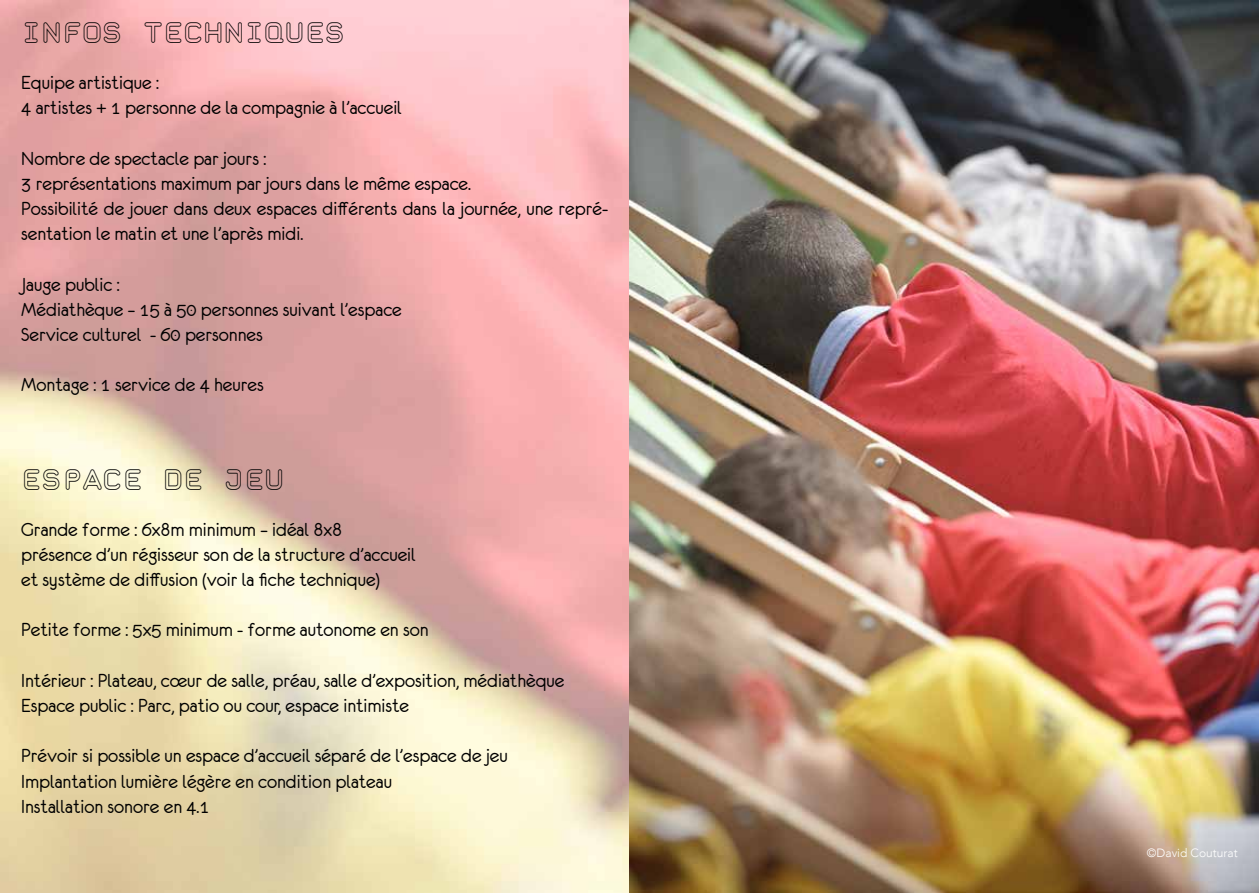
<style>
.page{position:relative;width:1259px;height:893px;background:#fff}
.page>*{position:absolute;margin:0;border:0;box-sizing:border-box;transform-origin:0 0}
.t1{font:700 27px "Taurus Mono Outline";color:#000;scale:.9 1}
.t2{font:21px/25.2px "Eurofurenceregular";color:#000}
.t3{font:300 12px "Avenir";color:#fff}
</style>
<div class="page">
<img style="left:0;top:0;width:1259px;height:893px">
<p class="t1" style="left:21px;top:12px;width:361px">INFOS TECHNIQUES</p>
<p class="t2" style="left:21px;top:70px;width:382px">Equipe artistique :<br>4 artistes + 1 personne de la compagnie à l’accueil</p>
<p class="t2" style="left:21px;top:145px;width:588px">Nombre de spectacle par jours :<br>3 représentations maximum par jours dans le même espace.<br>Possibilité de jouer dans deux espaces différents dans la journée, une repré&shy;sentation le matin et une l’après midi.</p>
<p class="t2" style="left:21px;top:271px;width:382px">Jauge public :<br>Médiathèque – 15 à 50 personnes suivant l’espace<br>Service culturel - 60 personnes</p>
<p class="t2" style="left:21px;top:372px;width:244px">Montage : 1 service de 4 heures</p>
<p class="t1" style="left:21px;top:458px;width:294px">ESPACE DE JEU</p>
<p class="t2" style="left:21px;top:516px;width:396px">Grande forme : 6x8m minimum – idéal 8x8 présence d’un régisseur son de la structure d’accueil et système de diffusion (voir la fiche technique)</p>
<p class="t2" style="left:21px;top:617px;width:409px">Petite forme : 5x5 minimum - forme autonome en son</p>
<p class="t2" style="left:21px;top:667px;width:545px">Intérieur : Plateau, cœur de salle, préau, salle d’exposition, médiathèque<br>Espace public : Parc, patio ou cour, espace intimiste</p>
<p class="t2" style="left:21px;top:743px;width:488px">Prévoir si possible un espace d’accueil séparé de l’espace de jeu<br>Implantation lumière légère en condition plateau<br>Installation sonore en 4.1</p>
<p class="t3" style="left:1147px;top:846px;width:92px">©David Couturat</p>
</div>
